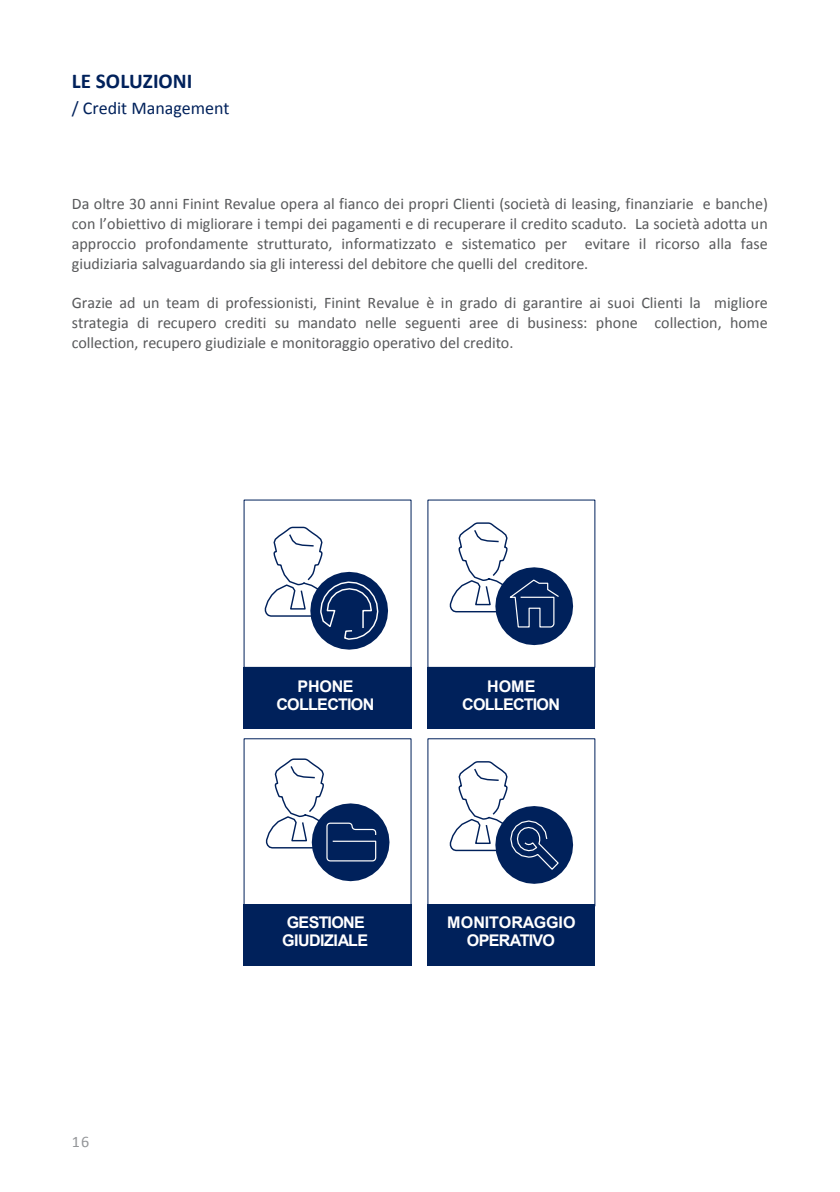
<style>
.page{position:relative;width:840px;height:1192px;background:#fff}
.page>*{position:absolute;margin:0;border:0;box-sizing:border-box;transform-origin:0 0}
.t1{font:700 21.2px "Calibri";color:#00215b}
.t2{font:18px "Calibri";letter-spacing:-.005em;color:#00215b}
.t3{font:16px/20px "Calibri";letter-spacing:-.005em;color:#58595b;text-align:justify}
.t4{font:700 16px/18px "Arial";letter-spacing:-.04em;color:#fff;text-align:center}
.t5{font:700 16px/18px "Arial";letter-spacing:-.015em;color:#fff;text-align:center}
.t6{font:16px "Calibri";color:#939598}
</style>
<div class="page">
<svg style="left:264px;top:526px;width:124px;height:123px"></svg>
<svg style="left:449px;top:522px;width:124px;height:123px"></svg>
<svg style="left:265px;top:758px;width:125px;height:123px"></svg>
<svg style="left:449px;top:761px;width:124px;height:122px"></svg>
<div style="left:244px;top:666px;width:168px;height:62px;background:#00215b"></div>
<div style="left:427px;top:666px;width:168px;height:62px;background:#00215b"></div>
<div style="left:244px;top:903px;width:168px;height:62px;background:#00215b"></div>
<div style="left:427px;top:903px;width:168px;height:62px;background:#00215b"></div>
<p class="t1" style="left:72px;top:67px;width:122px">LE SOLUZIONI</p>
<p class="t2" style="left:72px;top:97px;width:159px">/ Credit Management</p>
<p class="t3" style="left:72px;top:193px;width:698px">Da oltre 30 anni Finint Revalue opera al fianco dei propri Clienti (società di leasing, finanziarie e banche) con l’obiettivo di migliorare i tempi dei pagamenti e di recuperare il credito scaduto. La società adotta un approccio profondamente strutturato, informatizzato e sistematico per evitare il ricorso alla fase giudiziaria salvaguardando sia gli interessi del debitore che quelli del creditore.</p>
<p class="t3" style="left:72px;top:293px;width:698px">Grazie ad un team di professionisti, Finint Revalue è in grado di garantire ai suoi Clienti la migliore strategia di recupero crediti su mandato nelle seguenti aree di business: phone collection, home collection, recupero giudiziale e monitoraggio operativo del credito.</p>
<p class="t4" style="left:277px;top:677px;width:99px">PHONE<br>COLLECTION</p>
<p class="t4" style="left:462px;top:677px;width:99px">HOME<br>COLLECTION</p>
<p class="t6" style="left:72px;top:1130px;width:19px">16</p>
<p class="t4" style="left:282px;top:914px;width:88px">GESTIONE<br>GIUDIZIALE</p>
<p class="t5" style="left:447px;top:914px;width:130px">MONITORAGGIO<br>OPERATIVO</p>
</div>
